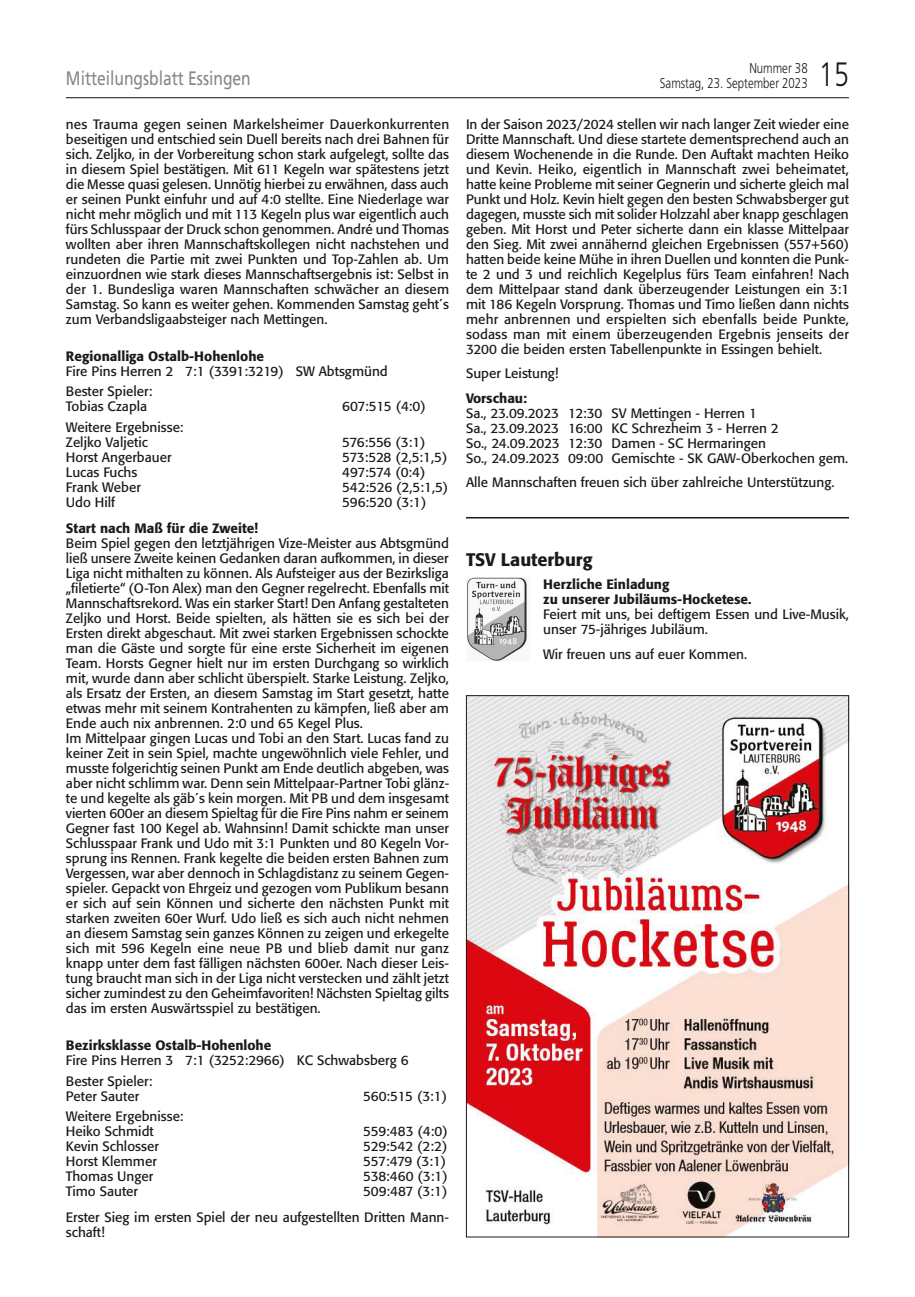
<style>
.page{position:relative;width:915px;height:1297px;background:#fff}
.page>*{position:absolute;margin:0;border:0;box-sizing:border-box;transform-origin:0 0}
.t1{font:300 33.75px "Frutiger";color:#1a1a18;scale:.8 1}
.t2{font:19.5px "Frutiger";color:#868786;scale:.8 1}
.t3{font:500 18px "Formata";color:#1a1a18}
.t4{font:300 14.25px "Frutiger";color:#1a1a18;scale:.8 1}
.t5{font:13.5px/15px "Formata";color:#1a1a18}
.t6{font:500 13.5px/15px "Formata";color:#1a1a18}
</style>
<div class="page">
<hr style="left:66px;top:97px;width:782px;height:1px;background:#1a1a18">
<hr style="left:466px;top:517px;width:382px;height:1px;background:#1a1a18">
<img style="left:467px;top:578px;width:60px;height:83px">
<img style="left:468px;top:697px;width:378px;height:538px">
<p class="t4" style="left:749px;top:60px;width:74px">Nummer 38</p>
<h2 class="t2" style="left:66px;top:66px;width:232px">Mitteilungsblatt Essingen</h2>
<p class="t4" style="left:659px;top:75px;width:186px">Samstag, 23. September 2023</p>
<h1 class="t1" style="left:818px;top:55px;width:39px">15</h1>
<p class="t5" style="left:66px;top:116px;width:384px;text-align:justify">nes Trauma gegen seinen Markelsheimer Dauerkonkurrenten beseitigen und entschied sein Duell bereits nach drei Bahnen für sich. Zeljko, in der Vorbereitung schon stark aufgelegt, sollte das in diesem Spiel bestätigen. Mit 611 Kegeln war spätestens jetzt die Messe quasi gelesen. Unnötig hierbei zu erwähnen, dass auch er seinen Punkt einfuhr und auf 4:0 stellte. Eine Niederlage war nicht mehr möglich und mit 113 Kegeln plus war eigentlich auch fürs Schlusspaar der Druck schon genommen. André und Thomas wollten aber ihren Mannschaftskollegen nicht nachstehen und rundeten die Partie mit zwei Punkten und Top-Zahlen ab. Um einzuordnen wie stark dieses Mannschaftsergebnis ist: Selbst in der 1. Bundesliga waren Mannschaften schwächer an diesem Samstag. So kann es weiter gehen. Kommenden Samstag geht´s zum Verbandsligaabsteiger nach Mettingen.</p>
<p class="t6" style="left:66px;top:348px;width:199px">Regionalliga Ostalb-Hohenlohe</p>
<p class="t5" style="left:66px;top:361px;width:323px;line-height:20.5px">Fire Pins Herren 2 7:1 (3391:3219) SW Abtsgmünd<br>Bester Spieler:</p>
<p class="t5" style="left:66px;top:399px;width:83px">Tobias Czapla</p>
<p class="t5" style="left:342px;top:399px;width:85px">607:515 (4:0)</p>
<p class="t5" style="left:66px;top:420px;width:119px">Weitere Ergebnisse:<br>Zeljko Valjetic</p>
<p class="t5" style="left:342px;top:435px;width:85px">576:556 (3:1)</p>
<p class="t5" style="left:66px;top:450px;width:107px">Horst Angerbauer</p>
<p class="t5" style="left:342px;top:450px;width:107px">573:528 (2,5:1,5)</p>
<p class="t5" style="left:66px;top:465px;width:73px">Lucas Fuchs</p>
<p class="t5" style="left:342px;top:465px;width:85px">497:574 (0:4)</p>
<p class="t5" style="left:66px;top:480px;width:76px">Frank Weber</p>
<p class="t5" style="left:342px;top:480px;width:108px">542:526 (2,5:1,5)</p>
<p class="t5" style="left:66px;top:495px;width:51px">Udo Hilf</p>
<p class="t5" style="left:342px;top:495px;width:86px">596:520 (3:1)</p>
<p class="t6" style="left:66px;top:521px;width:194px">Start nach Maß für die Zweite!</p>
<p class="t5" style="left:66px;top:536px;width:384px">Beim Spiel gegen den letztjährigen Vize-Meister aus Abtsgmünd ließ unsere Zweite keinen Gedanken daran aufkommen, in dieser Liga nicht mithalten zu können. Als Aufsteiger aus der Bezirksliga „filetierte“ (O-Ton Alex) man den Gegner regelrecht. Ebenfalls mit Mannschaftsrekord. Was ein starker Start! Den Anfang gestalteten Zeljko und Horst. Beide spielten, als hätten sie es sich bei der Ersten direkt abgeschaut. Mit zwei starken Ergebnissen schockte man die Gäste und sorgte für eine erste Sicherheit im eigenen Team. Horsts Gegner hielt nur im ersten Durchgang so wirklich mit, wurde dann aber schlicht überspielt. Starke Leistung. Zeljko, als Ersatz der Ersten, an diesem Samstag im Start gesetzt, hatte etwas mehr mit seinem Kontrahenten zu kämpfen, ließ aber am Ende auch nix anbrennen. 2:0 und 65 Kegel Plus.<br>Im Mittelpaar gingen Lucas und Tobi an den Start. Lucas fand zu keiner Zeit in sein Spiel, machte ungewöhnlich viele Fehler, und musste folgerichtig seinen Punkt am Ende deutlich abgeben, was aber nicht schlimm war. Denn sein Mittelpaar-Partner Tobi glänz&shy;te und kegelte als gäb´s kein morgen. Mit PB und dem insgesamt vierten 600er an diesem Spieltag für die Fire Pins nahm er seinem Gegner fast 100 Kegel ab. Wahnsinn! Damit schickte man unser Schlusspaar Frank und Udo mit 3:1 Punkten und 80 Kegeln Vor&shy;sprung ins Rennen. Frank kegelte die beiden ersten Bahnen zum Vergessen, war aber dennoch in Schlagdistanz zu seinem Gegen&shy;spieler. Gepackt von Ehrgeiz und gezogen vom Publikum besann er sich auf sein Können und sicherte den nächsten Punkt mit starken zweiten 60er Wurf. Udo ließ es sich auch nicht nehmen an diesem Samstag sein ganzes Können zu zeigen und erkegelte sich mit 596 Kegeln eine neue PB und blieb damit nur ganz knapp unter dem fast fälligen nächsten 600er. Nach dieser Leis&shy;tung braucht man sich in der Liga nicht verstecken und zählt jetzt sicher zumindest zu den Geheimfavoriten! Nächsten Spieltag gilts das im ersten Auswärtsspiel zu bestätigen.</p>
<p class="t6" style="left:66px;top:1038px;width:207px">Bezirksklasse Ostalb-Hohenlohe</p>
<p class="t5" style="left:66px;top:1050px;width:344px;line-height:20.5px">Fire Pins Herren 3 7:1 (3252:2966) KC Schwabsberg 6<br>Bester Spieler:</p>
<p class="t5" style="left:66px;top:1088px;width:75px">Peter Sauter</p>
<p class="t5" style="left:363px;top:1088px;width:85px">560:515 (3:1)</p>
<p class="t5" style="left:66px;top:1109px;width:119px">Weitere Ergebnisse:<br>Heiko Schmidt</p>
<p class="t5" style="left:363px;top:1124px;width:86px">559:483 (4:0)</p>
<p class="t5" style="left:66px;top:1139px;width:94px">Kevin Schlosser</p>
<p class="t5" style="left:363px;top:1139px;width:86px">529:542 (2:2)</p>
<p class="t5" style="left:66px;top:1154px;width:92px">Horst Klemmer</p>
<p class="t5" style="left:363px;top:1154px;width:84px">557:479 (3:1)</p>
<p class="t5" style="left:66px;top:1169px;width:89px">Thomas Unger</p>
<p class="t5" style="left:363px;top:1169px;width:86px">538:460 (3:1)</p>
<p class="t5" style="left:66px;top:1184px;width:74px">Timo Sauter</p>
<p class="t5" style="left:66px;top:1178px;width:384px;line-height:26.1px;text-align:right">509:487 (3:1)<br>Erster Sieg im ersten Spiel der neu aufgestellten Dritten Mann-</p>
<p class="t5" style="left:66px;top:1225px;width:40px">schaft!</p>
<p class="t5" style="left:466px;top:116px;width:384px;text-align:justify">In der Saison 2023/2024 stellen wir nach langer Zeit wieder eine Dritte Mannschaft. Und diese startete dementsprechend auch an diesem Wochenende in die Runde. Den Auftakt machten Heiko und Kevin. Heiko, eigentlich in Mannschaft zwei beheimatet, hatte keine Probleme mit seiner Gegnerin und sicherte gleich mal Punkt und Holz. Kevin hielt gegen den besten Schwabsberger gut dagegen, musste sich mit solider Holzzahl aber knapp geschlagen geben. Mit Horst und Peter sicherte dann ein klasse Mittelpaar den Sieg. Mit zwei annähernd gleichen Ergebnissen (557+560) hatten beide keine Mühe in ihren Duellen und konnten die Punk&shy;te 2 und 3 und reichlich Kegelplus fürs Team einfahren! Nach dem Mittelpaar stand dank überzeugender Leistungen ein 3:1 mit 186 Kegeln Vorsprung. Thomas und Timo ließen dann nichts mehr anbrennen und erspielten sich ebenfalls beide Punkte, sodass man mit einem überzeugenden Ergebnis jenseits der 3200 die beiden ersten Tabellenpunkte in Essingen behielt.</p>
<p class="t5" style="left:466px;top:366px;width:94px">Super Leistung!</p>
<p class="t6" style="left:466px;top:390px;width:63px">Vorschau:</p>
<p class="t5" style="left:466px;top:405px;width:384px">Sa., 23.09.2023 12:30 SV Mettingen - Herren 1<br>Sa., 23.09.2023 16:00 KC Schrezheim 3 - Herren 2<br>So., 24.09.2023 12:30 Damen - SC Hermaringen<br>So., 24.09.2023 09:00 Gemischte - SK GAW-Oberkochen gem.</p>
<p class="t5" style="left:466px;top:475px;width:370px">Alle Mannschaften freuen sich über zahlreiche Unterstützung.</p>
<h3 class="t3" style="left:466px;top:548px;width:128px">TSV Lauterburg</h3>
<p class="t6" style="left:543px;top:577px;width:210px">Herzliche Einladung<br>zu unserer Jubiläums-Hocketese.</p>
<p class="t5" style="left:543px;top:607px;width:307px">Feiert mit uns, bei deftigem Essen und Live-Musik, unser 75-jähriges Jubiläum.</p>
<p class="t5" style="left:543px;top:646px;width:205px">Wir freuen uns auf euer Kommen.</p>
</div>
